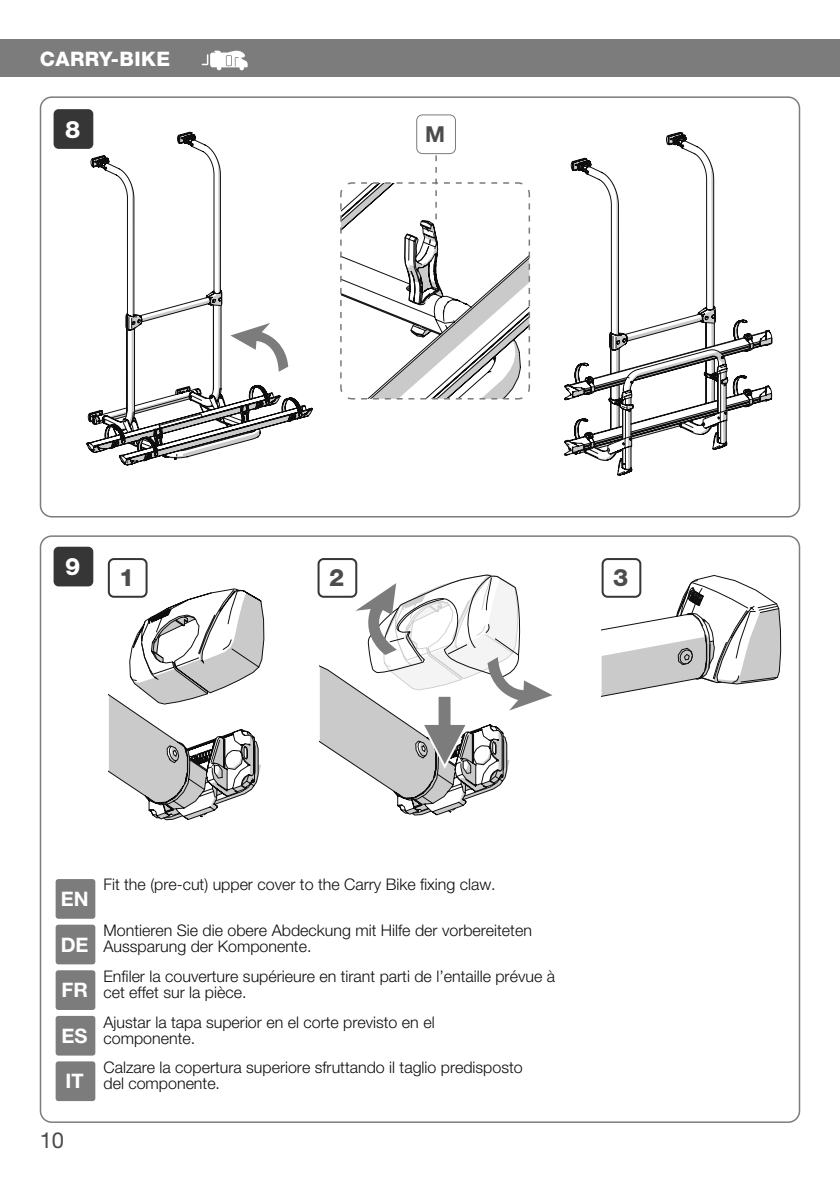
<style>
.page{position:relative;width:840px;height:1191px;background:#fff}
.page>*{position:absolute;margin:0;border:0;box-sizing:border-box;transform-origin:0 0}
.t1{font:800 24px "Helvetica Neue LT Std";color:#4c4c4c}
.t2{font:800 24px "Helvetica Neue LT Std";color:#fff}
.t3{font:22px "Helvetica Neue LT Std";color:#4c4c4c}
.t4{font:700 22px "Helvetica Neue LT Std";color:#4c4c4c}
.t5{font:800 20px "Helvetica Neue LT Std";letter-spacing:.025em;color:#fff}
.t6{font:700 20px "Helvetica Neue LT Std";color:#fff}
.t7{font:300 16px/16px "Helvetica Neue LT Std";color:#0e0e0e}
</style>
<div class="page">
<div style="left:0;top:40px;width:839px;height:37px;background:#7c7c7c"></div>
<div style="left:54px;top:109px;width:39px;height:40px;background:#363636;border-radius:5px"></div>
<div style="left:40px;top:96px;width:759px;height:421px;border:2px solid #7c7c7c;border-radius:11px"></div>
<svg style="left:564px;top:132px;width:207px;height:344px"></svg>
<svg style="left:340px;top:182px;width:190px;height:218px"></svg>
<svg style="left:86px;top:132px;width:227px;height:332px"></svg>
<svg style="left:201px;top:51px;width:46px;height:19px"></svg>
<div style="left:54px;top:547px;width:39px;height:39px;background:#363636;border-radius:5px"></div>
<svg style="left:109px;top:516px;width:159px;height:305px"></svg>
<div style="left:56px;top:924px;width:39px;height:40px;background:#7c7c7c;border-radius:3px"></div>
<div style="left:56px;top:879px;width:39px;height:39px;background:#7c7c7c;border-radius:3px"></div>
<div style="left:56px;top:970px;width:39px;height:40px;background:#7c7c7c;border-radius:3px"></div>
<div style="left:56px;top:1016px;width:39px;height:39px;background:#7c7c7c;border-radius:3px"></div>
<div style="left:56px;top:1061px;width:39px;height:40px;background:#7c7c7c;border-radius:3px"></div>
<svg style="left:319px;top:574px;width:233px;height:242px"></svg>
<div style="left:109px;top:559px;width:37px;height:38px;background:#fff;border-radius:5px"></div>
<div style="left:108px;top:558px;width:39px;height:40px;border:2px solid #363636;border-radius:5px"></div>
<div style="left:318px;top:559px;width:38px;height:38px;background:#fff;border-radius:5px"></div>
<div style="left:317px;top:558px;width:40px;height:40px;border:2px solid #363636;border-radius:5px"></div>
<svg style="left:601px;top:558px;width:179px;height:139px"></svg>
<div style="left:602px;top:559px;width:38px;height:38px;background:#fff;border-radius:5px"></div>
<div style="left:601px;top:558px;width:40px;height:40px;border:2px solid #363636;border-radius:5px"></div>
<div style="left:416px;top:114px;width:39px;height:40px;border:1px solid #7c7c7c;border-radius:6px"></div>
<svg style="left:348px;top:155px;width:161px;height:187px"></svg>
<p class="t5" style="left:40px;top:47px;width:132px">CARRY-BIKE</p>
<h1 class="t2" style="left:65px;top:115px;width:17px">8</h1>
<h2 class="t4" style="left:425px;top:121px;width:21px">M</h2>
<h1 class="t2" style="left:65px;top:552px;width:17px">9</h1>
<h1 class="t1" style="left:119px;top:563px;width:17px">1</h1>
<h1 class="t1" style="left:329px;top:563px;width:17px">2</h1>
<h1 class="t1" style="left:612px;top:563px;width:17px">3</h1>
<p class="t6" style="left:61px;top:886px;width:29px">EN</p>
<p class="t6" style="left:61px;top:932px;width:29px">DE</p>
<p class="t6" style="left:61px;top:977px;width:28px">FR</p>
<p class="t6" style="left:62px;top:1023px;width:27px">ES</p>
<p class="t6" style="left:65px;top:1068px;width:20px">IT</p>
<p class="t7" style="left:103px;top:876px;width:393px">Fit the (pre-cut) upper cover to the Carry Bike fixing claw.</p>
<p class="t7" style="left:103px;top:922px;width:429px">Montieren Sie die obere Abdeckung mit Hilfe der vorbereiteten<br>Aussparung der Komponente.</p>
<p class="t7" style="left:103px;top:968px;width:453px">Enfiler la couverture supérieure en tirant parti de l’entaille prévue à cet effet sur la pièce.</p>
<p class="t7" style="left:103px;top:1013px;width:332px">Ajustar la tapa superior en el corte previsto en el componente.</p>
<p class="t7" style="left:103px;top:1059px;width:420px">Calzare la copertura superiore sfruttando il taglio predisposto del componente.</p>
<h2 class="t3" style="left:40px;top:1126px;width:26px">10</h2>
</div>
